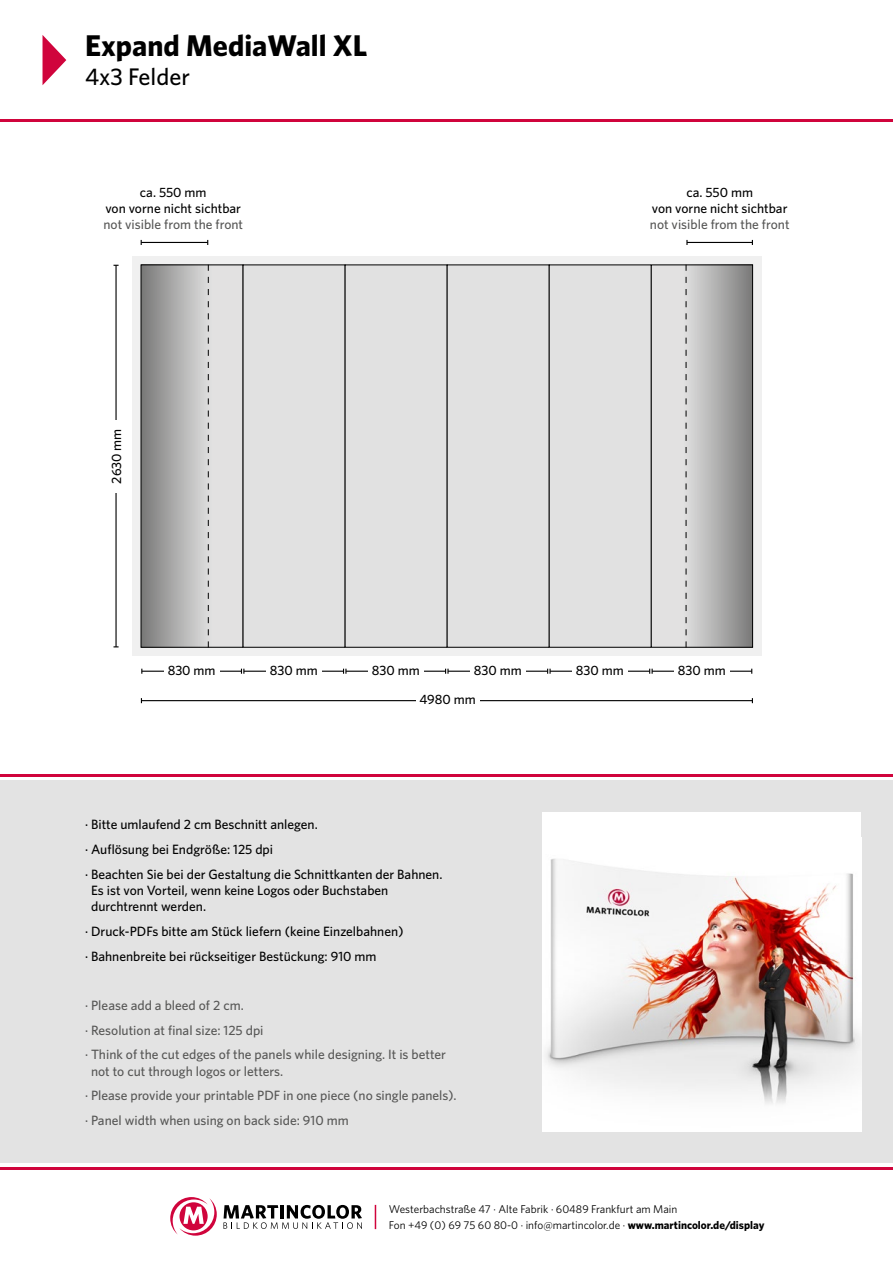
<style>
.page{position:relative;width:893px;height:1263px;background:#fff}
.page>*{position:absolute;margin:0;border:0;box-sizing:border-box;transform-origin:0 0}
.t1{font:700 30px "Whitney";color:#000}
.t2{font:500 24px "Whitney";color:#000}
.t3{font:500 13.5px/24.8px "Whitney";color:#000}
.t4{font:500 13.5px/24.8px "Whitney";color:#575756}
.t5{font:11.25px/16px "Whitney";color:#000}
.s1{font-weight:700}
</style>
<div class="page">
<div style="left:0;top:780px;width:893px;height:383px;background:#e3e3e3"></div>
<hr style="left:0;top:119px;width:893px;height:2px;background:#d0043c">
<hr style="left:0;top:774px;width:893px;height:2px;background:#d0043c">
<hr style="left:0;top:1167px;width:893px;height:2px;background:#d0043c">
<svg style="left:223px;top:1205px;width:139px;height:24px"></svg>
<svg style="left:170px;top:1197px;width:47px;height:38px"></svg>
<svg style="left:375px;top:1205px;width:1px;height:24px"></svg>
<div style="left:542px;top:812px;width:319px;height:319px;background:#fff"></div>
<img style="left:544px;top:858px;width:317px;height:246px">
<svg style="left:43px;top:35px;width:23px;height:50px"></svg>
<div style="left:133px;top:256px;width:629px;height:400px;background:#f0f0f0"></div>
<hr style="left:141px;top:700px;width:611px;height:1px;background:#000">
<hr style="left:142px;top:671px;width:99px;height:1px;background:#000">
<hr style="left:244px;top:671px;width:100px;height:1px;background:#000">
<svg style="left:241px;top:669px;width:3px;height:5px"></svg>
<hr style="left:346px;top:671px;width:100px;height:1px;background:#000">
<svg style="left:343px;top:669px;width:3px;height:5px"></svg>
<hr style="left:448px;top:671px;width:100px;height:1px;background:#000">
<svg style="left:445px;top:669px;width:4px;height:5px"></svg>
<hr style="left:550px;top:671px;width:100px;height:1px;background:#000">
<svg style="left:547px;top:669px;width:4px;height:5px"></svg>
<hr style="left:652px;top:671px;width:100px;height:1px;background:#000">
<svg style="left:649px;top:669px;width:4px;height:5px"></svg>
<hr style="left:687px;top:242px;width:65px;height:1px;background:#000">
<hr style="left:141px;top:242px;width:67px;height:1px;background:#000">
<div style="left:416px;top:693px;width:63px;height:17px;background:#fff"></div>
<div style="left:164px;top:664px;width:55px;height:16px;background:#fff"></div>
<div style="left:266px;top:664px;width:55px;height:16px;background:#fff"></div>
<div style="left:368px;top:664px;width:55px;height:16px;background:#fff"></div>
<div style="left:470px;top:664px;width:55px;height:16px;background:#fff"></div>
<div style="left:572px;top:664px;width:55px;height:16px;background:#fff"></div>
<div style="left:674px;top:664px;width:56px;height:16px;background:#fff"></div>
<svg style="left:143px;top:266px;width:98px;height:380px"></svg>
<div style="left:141px;top:264px;width:102px;height:384px;border:1px solid #000"></div>
<div style="left:243px;top:265px;width:102px;height:382px;background:#e1e1e1"></div>
<div style="left:345px;top:265px;width:102px;height:382px;background:#e1e1e1"></div>
<div style="left:447px;top:265px;width:102px;height:382px;background:#e1e1e1"></div>
<div style="left:549px;top:265px;width:102px;height:382px;background:#e1e1e1"></div>
<div style="left:549px;top:264px;width:103px;height:384px;border:1px solid #000"></div>
<svg style="left:653px;top:266px;width:98px;height:380px"></svg>
<div style="left:651px;top:264px;width:102px;height:384px;border:1px solid #000"></div>
<hr style="left:115px;top:265px;width:2px;height:382px;background:#000">
<div style="left:110px;top:420px;width:17px;height:72px;background:#fff"></div>
<svg style="left:208px;top:265px;width:1px;height:382px"></svg>
<svg style="left:686px;top:265px;width:1px;height:382px"></svg>
<h1 class="t1" style="left:85px;top:27px;width:284px">Expand MediaWall XL</h1>
<h2 class="t2" style="left:85px;top:62px;width:106px">4x3 Felder</h2>
<p class="t3" style="left:105px;top:184px;width:137px;line-height:16.2px;text-align:center">ca. 550 mm<br>von vorne nicht sichtbar</p>
<p class="t4" style="left:103px;top:212px;width:141px">not visible from the front</p>
<p class="t3" style="left:104px;top:484px;width:56px;rotate:-90deg">2630 mm</p>
<p class="t3" style="left:652px;top:184px;width:137px;line-height:16.2px;text-align:center">ca. 550 mm<br>von vorne nicht sichtbar</p>
<p class="t4" style="left:650px;top:212px;width:141px">not visible from the front</p>
<p class="t3" style="left:168px;top:657px;width:49px">830 mm</p>
<p class="t3" style="left:270px;top:657px;width:49px">830 mm</p>
<p class="t3" style="left:372px;top:657px;width:49px">830 mm</p>
<p class="t3" style="left:474px;top:657px;width:49px">830 mm</p>
<p class="t3" style="left:576px;top:657px;width:49px">830 mm</p>
<p class="t3" style="left:678px;top:657px;width:49px">830 mm</p>
<p class="t3" style="left:419px;top:687px;width:58px">4980 mm</p>
<p class="t3" style="left:85px;top:812px;width:359px">· Bitte umlaufend 2 cm Beschnitt anlegen.<br>· Auflösung bei Endgröße: 125 dpi<br>· Beachten Sie bei der Gestaltung die Schnittkanten der Bahnen.</p>
<p class="t3" style="left:91px;top:882px;width:299px;line-height:16.2px">Es ist von Vorteil, wenn keine Logos oder Buchstaben durchtrennt werden.</p>
<p class="t3" style="left:85px;top:918px;width:320px">· Druck-PDFs bitte am Stück liefern (keine Einzelbahnen) · Bahnenbreite bei rückseitiger Bestückung: 910 mm</p>
<p class="t4" style="left:85px;top:992px;width:363px">· Please add a bleed of 2 cm.<br>· Resolution at final size: 125 dpi<br>· Think of the cut edges of the panels while designing. It is better</p>
<p class="t4" style="left:85px;top:1058px;width:373px;text-indent:6px">not to cut through logos or letters.<br>· Please provide your printable PDF in one piece (no single panels). · Panel width when using on back side: 910 mm</p>
<p class="t5" style="left:389px;top:1200px;width:377px">Westerbachstraße 47 · Alte Fabrik · 60489 Frankfurt am Main<br>Fon +49 (0) 69 75 60 80-0 · info@martincolor.de · <span class="s1">www.martincolor.de/display</span></p>
</div>
